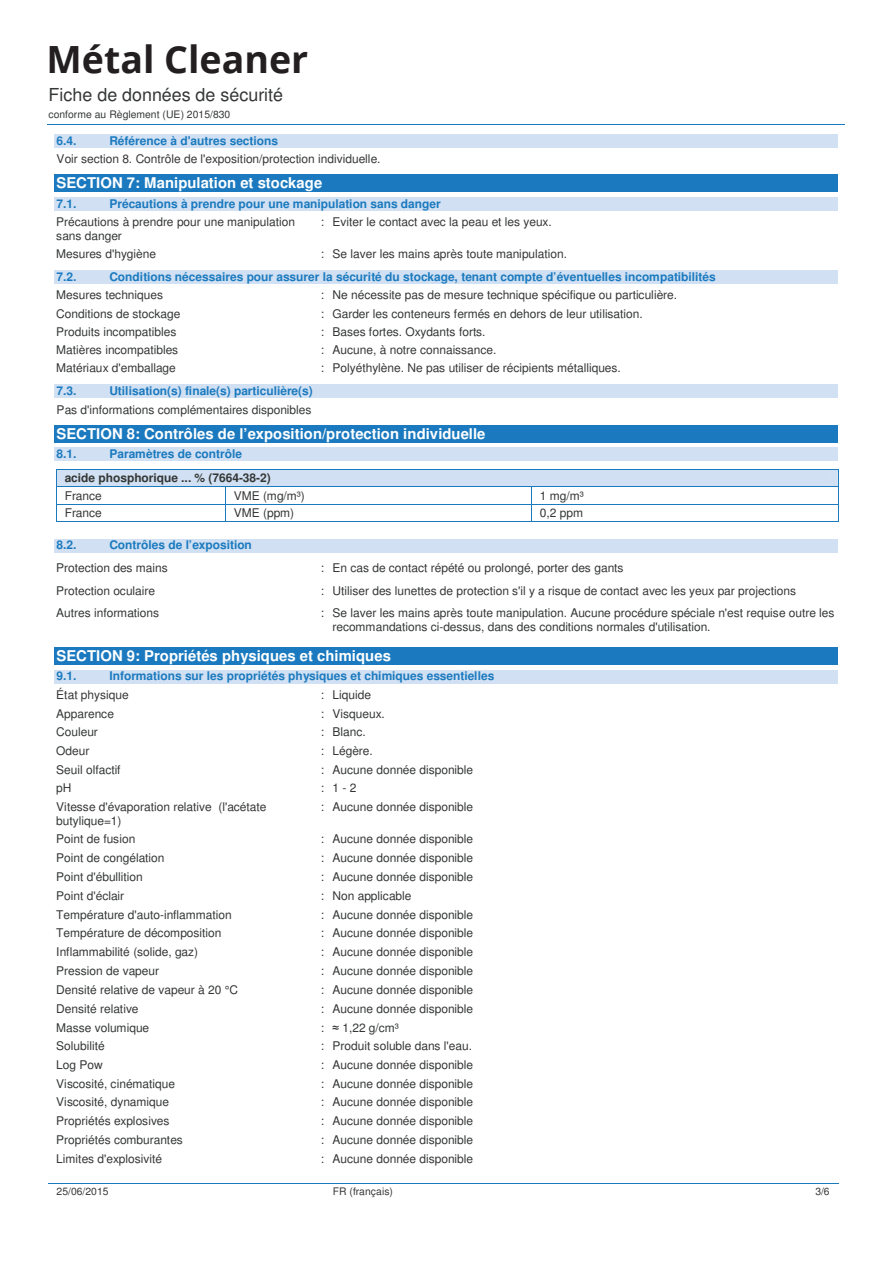
<style>
.page{position:relative;width:893px;height:1263px;background:#fff}
.page>*{position:absolute;margin:0;border:0;box-sizing:border-box;transform-origin:0 0}
.t1{font:700 37.5px "Open Sans";color:#231f20}
.t2{font:700 23.85px "Helvetica";color:#333635}
.t3{font:17.85px "Helvetica";color:#333635}
.t4{font:700 14.85px "Helvetica";color:#fff}
.t5{font:12px/13.6px "Helvetica";letter-spacing:-.005em;color:#333635}
.t6{font:700 12px "Helvetica";letter-spacing:-.005em;color:#1b7abf}
.t7{font:700 12px "Helvetica";color:#333635}
.t8{font:10.35px "Helvetica";letter-spacing:-.005em;color:#333635}
.s1{font-family:"Arial"}
</style>
<div class="page">
<hr style="left:48px;top:125px;width:797px;height:1px;background:#1b7abf">
<hr style="left:49px;top:1183px;width:209px;height:1px;background:#1b7abf">
<hr style="left:258px;top:1183px;width:211px;height:1px;background:#1b7abf">
<hr style="left:469px;top:1183px;width:295px;height:1px;background:#1b7abf">
<hr style="left:765px;top:1183px;width:73px;height:1px;background:#1b7abf">
<div style="left:54px;top:134px;width:784px;height:14px;background:#d1e0f2"></div>
<div style="left:54px;top:175px;width:784px;height:17px;background:#1b7abf"></div>
<div style="left:54px;top:197px;width:784px;height:14px;background:#d1e0f2"></div>
<div style="left:54px;top:270px;width:784px;height:14px;background:#d1e0f2"></div>
<div style="left:54px;top:384px;width:784px;height:14px;background:#d1e0f2"></div>
<div style="left:54px;top:425px;width:784px;height:17px;background:#1b7abf"></div>
<div style="left:54px;top:448px;width:784px;height:13px;background:#d1e0f2"></div>
<svg style="left:56px;top:469px;width:783px;height:53px"></svg>
<div style="left:54px;top:539px;width:784px;height:13px;background:#d1e0f2"></div>
<div style="left:54px;top:647px;width:784px;height:18px;background:#1b7abf"></div>
<div style="left:54px;top:670px;width:784px;height:13px;background:#d1e0f2"></div>
<h1 class="t1" style="left:47px;top:33px;width:263px">Métal Cleaner</h1>
<h2 class="t2" style="left:49px;top:56px;width:160px">CUIVRE NETT</h2>
<h3 class="t3" style="left:49px;top:84px;width:236px">Fiche de données de sécurité</h3>
<p class="t8" style="left:49px;top:108px;width:183px">conforme au Règlement (UE) 2015/830</p>
<p class="t6" style="left:57px;top:133px;width:21px">6.4.</p>
<p class="t6" style="left:109px;top:133px;width:170px">Référence à d'autres sections</p>
<p class="t5" style="left:57px;top:152px;width:325px">Voir section 8. Contrôle de l'exposition/protection individuelle.</p>
<p class="t4" style="left:57px;top:174px;width:267px">SECTION 7: Manipulation et stockage</p>
<p class="t6" style="left:57px;top:196px;width:21px">7.1.</p>
<p class="t6" style="left:109px;top:196px;width:333px">Précautions à prendre pour une manipulation sans danger</p>
<p class="t5" style="left:56px;top:215px;width:240px">Précautions à prendre pour une manipulation sans danger</p>
<p class="t5" style="left:321px;top:215px;width:232px">: Eviter le contact avec la peau et les yeux.</p>
<p class="t5" style="left:56px;top:247px;width:101px">Mesures d'hygiène</p>
<p class="t5" style="left:321px;top:247px;width:248px">: Se laver les mains après toute manipulation.</p>
<p class="t6" style="left:57px;top:270px;width:21px">7.2.</p>
<p class="t6" style="left:109px;top:270px;width:608px">Conditions nécessaires pour assurer la sécurité du stockage, tenant compte d’éventuelles incompatibilités</p>
<p class="t5" style="left:56px;top:288px;width:108px">Mesures techniques</p>
<p class="t5" style="left:321px;top:288px;width:358px">: Ne nécessite pas de mesure technique spécifique ou particulière.</p>
<p class="t5" style="left:56px;top:306px;width:126px">Conditions de stockage</p>
<p class="t5" style="left:321px;top:306px;width:323px">: Garder les conteneurs fermés en dehors de leur utilisation.</p>
<p class="t5" style="left:56px;top:324px;width:122px">Produits incompatibles</p>
<p class="t5" style="left:321px;top:324px;width:166px">: Bases fortes. Oxydants forts.</p>
<p class="t5" style="left:56px;top:343px;width:124px">Matières incompatibles</p>
<p class="t5" style="left:321px;top:343px;width:177px">: Aucune, à notre connaissance.</p>
<p class="t5" style="left:56px;top:361px;width:121px">Matériaux d'emballage</p>
<p class="t5" style="left:321px;top:361px;width:302px">: Polyéthylène. Ne pas utiliser de récipients métalliques.</p>
<p class="t6" style="left:57px;top:384px;width:21px">7.3.</p>
<p class="t6" style="left:109px;top:384px;width:205px">Utilisation(s) finale(s) particulière(s)</p>
<p class="t5" style="left:57px;top:402px;width:256px">Pas d'informations complémentaires disponibles</p>
<p class="t4" style="left:57px;top:425px;width:430px">SECTION 8: Contrôles de l’exposition/protection individuelle</p>
<p class="t6" style="left:57px;top:447px;width:21px">8.1.</p>
<p class="t6" style="left:109px;top:447px;width:134px">Paramètres de contrôle</p>
<p class="t7" style="left:65px;top:471px;width:208px">acide phosphorique ... % (7664-38-2)</p>
<p class="t5" style="left:65px;top:489px;width:39px">France</p>
<p class="t5" style="left:234px;top:489px;width:73px">VME (mg/m³)</p>
<p class="t5" style="left:540px;top:489px;width:45px">1 mg/m³</p>
<p class="t5" style="left:65px;top:506px;width:39px">France</p>
<p class="t5" style="left:234px;top:506px;width:62px">VME (ppm)</p>
<p class="t5" style="left:540px;top:506px;width:45px">0,2 ppm</p>
<p class="t6" style="left:57px;top:538px;width:21px">8.2.</p>
<p class="t6" style="left:109px;top:538px;width:144px">Contrôles de l’exposition</p>
<p class="t5" style="left:56px;top:561px;width:113px">Protection des mains</p>
<p class="t5" style="left:321px;top:561px;width:304px">: En cas de contact répété ou prolongé, porter des gants</p>
<p class="t5" style="left:56px;top:584px;width:100px">Protection oculaire</p>
<p class="t5" style="left:321px;top:584px;width:477px">: Utiliser des lunettes de protection s'il y a risque de contact avec les yeux par projections</p>
<p class="t5" style="left:56px;top:606px;width:104px">Autres informations</p>
<p class="t5" style="left:332px;top:606px;width:504px;text-indent:-12px">: Se laver les mains après toute manipulation. Aucune procédure spéciale n'est requise outre les recommandations ci-dessus, dans des conditions normales d'utilisation.</p>
<p class="t4" style="left:57px;top:647px;width:336px">SECTION 9: Propriétés physiques et chimiques</p>
<p class="t6" style="left:57px;top:669px;width:21px">9.1.</p>
<p class="t6" style="left:109px;top:669px;width:386px">Informations sur les propriétés physiques et chimiques essentielles</p>
<p class="t5" style="left:56px;top:688px;width:74px">État physique</p>
<p class="t5" style="left:321px;top:688px;width:52px">: Liquide</p>
<p class="t5" style="left:56px;top:706px;width:59px">Apparence</p>
<p class="t5" style="left:321px;top:706px;width:66px">: Visqueux.</p>
<p class="t5" style="left:56px;top:725px;width:43px">Couleur</p>
<p class="t5" style="left:321px;top:725px;width:46px">: Blanc.</p>
<p class="t5" style="left:56px;top:743px;width:35px">Odeur</p>
<p class="t5" style="left:321px;top:743px;width:54px">: Légère.</p>
<p class="t5" style="left:56px;top:762px;width:66px">Seuil olfactif</p>
<p class="t5" style="left:321px;top:762px;width:154px">: Aucune donnée disponible</p>
<p class="t5" style="left:56px;top:781px;width:17px">pH</p>
<p class="t5" style="left:321px;top:781px;width:37px">: 1 - 2</p>
<p class="t5" style="left:56px;top:800px;width:212px">Vitesse d'évaporation relative (l'acétate butylique=1)</p>
<p class="t5" style="left:321px;top:800px;width:154px">: Aucune donnée disponible</p>
<p class="t5" style="left:56px;top:832px;width:81px">Point de fusion</p>
<p class="t5" style="left:321px;top:832px;width:154px">: Aucune donnée disponible</p>
<p class="t5" style="left:56px;top:851px;width:110px">Point de congélation</p>
<p class="t5" style="left:321px;top:851px;width:154px">: Aucune donnée disponible</p>
<p class="t5" style="left:56px;top:870px;width:88px">Point d'ébullition</p>
<p class="t5" style="left:321px;top:870px;width:154px">: Aucune donnée disponible</p>
<p class="t5" style="left:56px;top:888px;width:69px">Point d'éclair</p>
<p class="t5" style="left:321px;top:888px;width:92px">: Non applicable</p>
<p class="t5" style="left:56px;top:907px;width:177px">Température d'auto-inflammation</p>
<p class="t5" style="left:321px;top:907px;width:154px">: Aucune donnée disponible</p>
<p class="t5" style="left:56px;top:926px;width:167px">Température de décomposition</p>
<p class="t5" style="left:321px;top:926px;width:154px">: Aucune donnée disponible</p>
<p class="t5" style="left:56px;top:945px;width:143px">Inflammabilité (solide, gaz)</p>
<p class="t5" style="left:321px;top:945px;width:154px">: Aucune donnée disponible</p>
<p class="t5" style="left:56px;top:964px;width:104px">Pression de vapeur</p>
<p class="t5" style="left:321px;top:964px;width:154px">: Aucune donnée disponible</p>
<p class="t5" style="left:56px;top:983px;width:183px">Densité relative de vapeur à 20 °C</p>
<p class="t5" style="left:321px;top:983px;width:154px">: Aucune donnée disponible</p>
<p class="t5" style="left:56px;top:1002px;width:84px">Densité relative</p>
<p class="t5" style="left:321px;top:1002px;width:154px">: Aucune donnée disponible</p>
<p class="t5" style="left:56px;top:1020px;width:95px">Masse volumique</p>
<p class="t5" style="left:321px;top:1020px;width:80px">: <span class="s1">≈</span> 1,22 g/cm³</p>
<p class="t5" style="left:56px;top:1039px;width:50px">Solubilité</p>
<p class="t5" style="left:321px;top:1039px;width:153px">: Produit soluble dans l'eau.</p>
<p class="t5" style="left:56px;top:1057px;width:48px">Log Pow</p>
<p class="t5" style="left:321px;top:1057px;width:154px">: Aucune donnée disponible</p>
<p class="t5" style="left:56px;top:1076px;width:120px">Viscosité, cinématique</p>
<p class="t5" style="left:321px;top:1076px;width:154px">: Aucune donnée disponible</p>
<p class="t5" style="left:56px;top:1095px;width:114px">Viscosité, dynamique</p>
<p class="t5" style="left:321px;top:1095px;width:154px">: Aucune donnée disponible</p>
<p class="t5" style="left:56px;top:1114px;width:115px">Propriétés explosives</p>
<p class="t5" style="left:321px;top:1114px;width:154px">: Aucune donnée disponible</p>
<p class="t5" style="left:56px;top:1133px;width:128px">Propriétés comburantes</p>
<p class="t5" style="left:321px;top:1133px;width:154px">: Aucune donnée disponible</p>
<p class="t5" style="left:56px;top:1151px;width:107px">Limites d'explosivité</p>
<p class="t5" style="left:321px;top:1151px;width:154px">: Aucune donnée disponible</p>
<p class="t8" style="left:57px;top:1185px;width:54px">25/06/2015</p>
<p class="t8" style="left:333px;top:1185px;width:62px">FR (français)</p>
<p class="t8" style="left:815px;top:1185px;width:16px">3/6</p>
</div>
